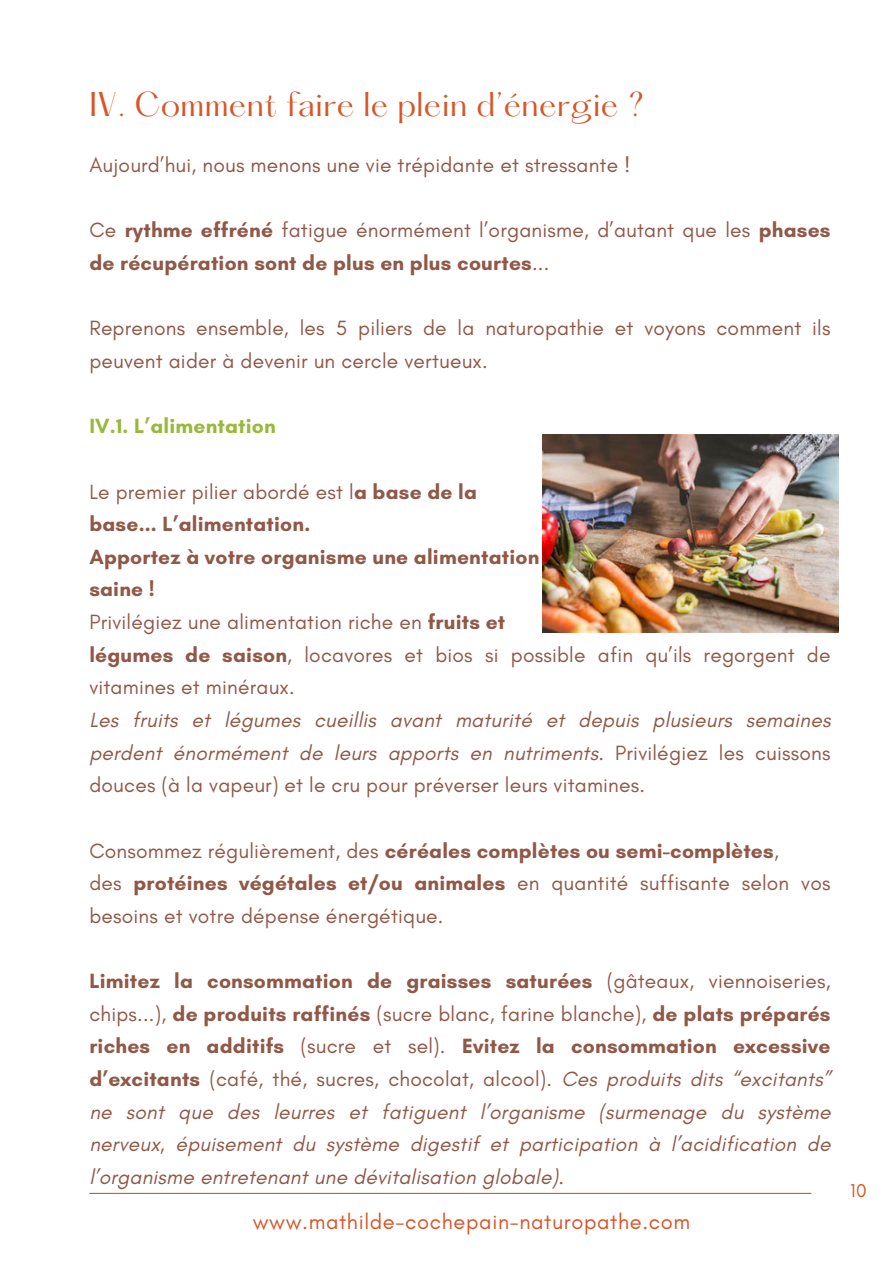
<style>
.page{position:relative;width:894px;height:1264px;background:#fff}
.page>*{position:absolute;margin:0;border:0;box-sizing:border-box;transform-origin:0 0}
.t1{font:30px "Hatton";letter-spacing:.01em;color:#d85528}
.t2{font:21.9px "Glacial Indifference";letter-spacing:.03em;color:#d85528}
.t3{font:italic 21px/32.7px "Glacial Indifference";letter-spacing:.01em;color:#905847;text-align:justify}
.t4{font:21px/32.7px "Glacial Indifference";letter-spacing:.01em;color:#905847}
.t5{font:700 21px/32.7px "Glacial Indifference";letter-spacing:.01em;color:#905847}
.t6{font:700 21px "Glacial Indifference";letter-spacing:.01em;color:#99b83c}
.t7{font:18.9px "Glacial Indifference";color:#d85528}
.s1{font-weight:400}
.s2{font-weight:700}
.s3{font-style:normal}
.s4{font-weight:700;font-style:normal}
</style>
<div class="page">
<hr style="left:89px;top:1192px;width:722px;height:1px;background:#d85528">
<img style="left:542px;top:434px;width:296px;height:198px">
<p class="t1" style="left:89px;top:90px;width:556px">IV. Comment faire le plein d’énergie ?</p>
<h1 class="t4" style="left:89px;top:148px;width:542px">Aujourd’hui, nous menons une vie trépidante et stressante !</h1>
<p class="t5" style="left:89px;top:214px;width:742px"><span class="s1">Ce</span> rythme effréné <span class="s1">fatigue énormément l’organisme, d’autant que les</span> phases de récupération sont de plus en plus courtes<span class="s1">...</span></p>
<p class="t4" style="left:89px;top:311px;width:742px">Reprenons ensemble, les 5 piliers de la naturopathie et voyons comment ils peuvent aider à devenir un cercle vertueux.</p>
<p class="t6" style="left:89px;top:413px;width:188px">IV.1. L’alimentation</p>
<h2 class="t4" style="left:89px;top:475px;width:389px">Le premier pilier abordé est l<span class="s2">a base de la</span></h2>
<p class="t5" style="left:89px;top:507px;width:222px">base... L’alimentation.</p>
<p class="t5" style="left:89px;top:540px;width:451px">Apportez à votre organisme une alimentation</p>
<p class="t5" style="left:89px;top:572px;width:67px">saine !</p>
<p class="t4" style="left:89px;top:605px;width:417px">Privilégiez une alimentation riche en <span class="s2">fruits et</span></p>
<p class="t4" style="left:89px;top:638px;width:742px"><span class="s2">légumes de saison</span>, locavores et bios si possible afin qu’ils regorgent de vitamines et minéraux.</p>
<p class="t3" style="left:89px;top:703px;width:742px">Les fruits et légumes cueillis avant maturité et depuis plusieurs semaines perdent énormément de leurs apports en nutriments. <span class="s3">Privilégiez les cuissons douces (à la vapeur) et le cru pour préverser leurs vitamines.</span></p>
<p class="t5" style="left:89px;top:833px;width:690px"><span class="s1">Consommez régulièrement, des</span> céréales complètes ou semi-complètes<span class="s1">,</span></p>
<p class="t4" style="left:89px;top:866px;width:742px">des <span class="s2">protéines végétales et/ou animales</span> en quantité suffisante selon vos besoins et votre dépense énergétique.</p>
<p class="t3" style="left:89px;top:964px;width:742px"><span class="s4">Limitez la consommation de graisses saturées</span> <span class="s3">(gâteaux, viennoiseries, chips...),</span> <span class="s4">de produits raffinés</span> <span class="s3">(sucre blanc, farine blanche),</span> <span class="s4">de plats préparés riches en additifs</span> <span class="s3">(sucre et sel).</span> <span class="s4">Evitez la consommation excessive d’excitants</span> <span class="s3">(café, thé, sucres, chocolat, alcool).</span> Ces produits dits “excitants” ne sont que des leurres et fatiguent l’organisme (surmenage du système nerveux, épuisement du système digestif et participation à l’acidification de l’organisme entretenant une dévitalisation globale).</p>
<p class="t2" style="left:253px;top:1207px;width:439px">www.mathilde-cochepain-naturopathe.com</p>
<p class="t7" style="left:850px;top:1178px;width:18px">10</p>
</div>
